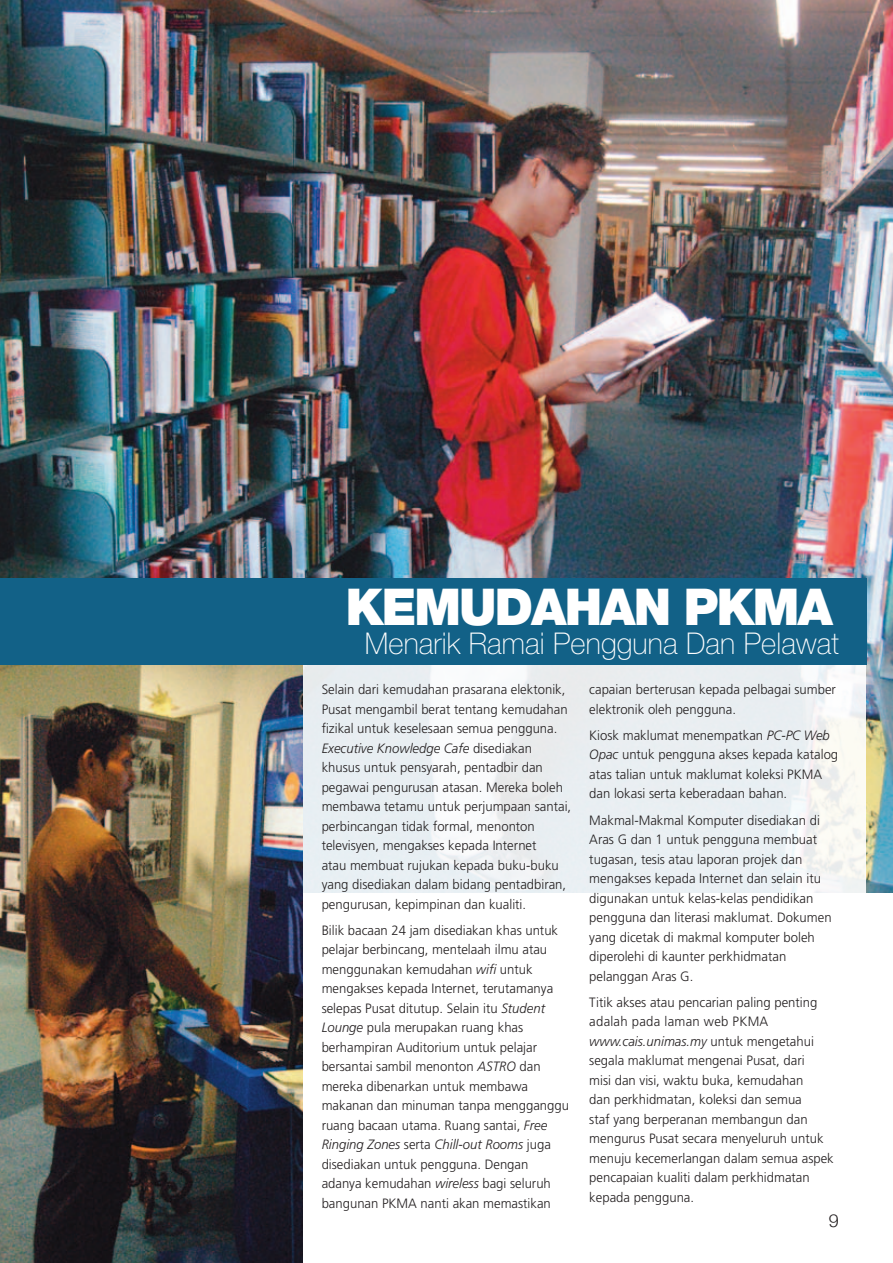
<style>
.page{position:relative;width:893px;height:1263px;background:#fff}
.page>*{position:absolute;margin:0;border:0;box-sizing:border-box;transform-origin:0 0}
.t1{font:900 50.85px "Helvetica Neue LT Std";letter-spacing:-.04em;color:#fff}
.t2{font:100 30px "Helvetica Neue LT Std";letter-spacing:.005em;color:#fff}
.t3{font:300 18px "Helvetica Neue";color:#231f20}
.t4{font:300 13.5px/19.5px "Frutiger";color:#231f20}
.s1{font-style:italic}
</style>
<div class="page">
<img style="left:0;top:0;width:893px;height:893px">
<div style="left:302px;top:665px;width:564px;height:598px;background:linear-gradient(to bottom,#ebeff2,#fff)"></div>
<div style="left:0;top:578px;width:866px;height:87px;background:#126187"></div>
<img style="left:0;top:665px;width:302px;height:598px">
<h1 class="t1" style="left:345px;top:576px;width:489px">KEMUDAHAN PKMA</h1>
<h2 class="t2" style="left:365px;top:626px;width:476px">Menarik Ramai Pengguna Dan Pelawat</h2>
<p class="t4" style="left:322px;top:680px;width:251px">Selain dari kemudahan prasarana elektonik, Pusat mengambil berat tentang kemudahan fizikal untuk keselesaan semua pengguna.<br><span class="s1">Executive Knowledge Cafe</span> disediakan khusus untuk pensyarah, pentadbir dan pegawai pengurusan atasan. Mereka boleh membawa tetamu untuk perjumpaan santai, perbincangan tidak formal, menonton televisyen, mengakses kepada Internet<br>atau membuat rujukan kepada buku-buku yang disediakan dalam bidang pentadbiran, pengurusan, kepimpinan dan kualiti.</p>
<p class="t4" style="left:322px;top:920px;width:249px">Bilik bacaan 24 jam disediakan khas untuk pelajar berbincang, mentelaah ilmu atau menggunakan kemudahan <span class="s1">wifi</span> untuk mengakses kepada Internet, terutamanya selepas Pusat ditutup. Selain itu <span class="s1">Student Lounge</span> pula merupakan ruang khas berhampiran Auditorium untuk pelajar bersantai sambil menonton <span class="s1">ASTRO</span> dan mereka dibenarkan untuk membawa makanan dan minuman tanpa mengganggu ruang bacaan utama. Ruang santai, <span class="s1">Free Ringing Zones</span> serta <span class="s1">Chill-out Rooms</span> juga disediakan untuk pengguna. Dengan adanya kemudahan <span class="s1">wireless</span> bagi seluruh bangunan PKMA nanti akan memastikan</p>
<p class="t4" style="left:589px;top:680px;width:248px">capaian berterusan kepada pelbagai sumber elektronik oleh pengguna.</p>
<p class="t4" style="left:589px;top:725px;width:250px">Kiosk maklumat menempatkan <span class="s1">PC-PC Web Opac</span> untuk pengguna akses kepada katalog atas talian untuk maklumat koleksi PKMA dan lokasi serta keberadaan bahan.</p>
<p class="t4" style="left:589px;top:810px;width:244px">Makmal-Makmal Komputer disediakan di Aras G dan 1 untuk pengguna membuat tugasan, tesis atau laporan projek dan mengakses kepada Internet dan selain itu digunakan untuk kelas-kelas pendidikan pengguna dan literasi maklumat. Dokumen yang dicetak di makmal komputer boleh diperolehi di kaunter perkhidmatan pelanggan Aras G.</p>
<p class="t4" style="left:589px;top:992px;width:246px">Titik akses atau pencarian paling penting adalah pada laman web PKMA <span class="s1">www.cais.unimas.my</span> untuk mengetahui segala maklumat mengenai Pusat, dari<br>misi dan visi, waktu buka, kemudahan<br>dan perkhidmatan, koleksi dan semua<br>staf yang berperanan membangun dan mengurus Pusat secara menyeluruh untuk menuju kecemerlangan dalam semua aspek pencapaian kualiti dalam perkhidmatan kepada pengguna.</p>
<h3 class="t3" style="left:829px;top:1209px;width:12px">9</h3>
</div>
